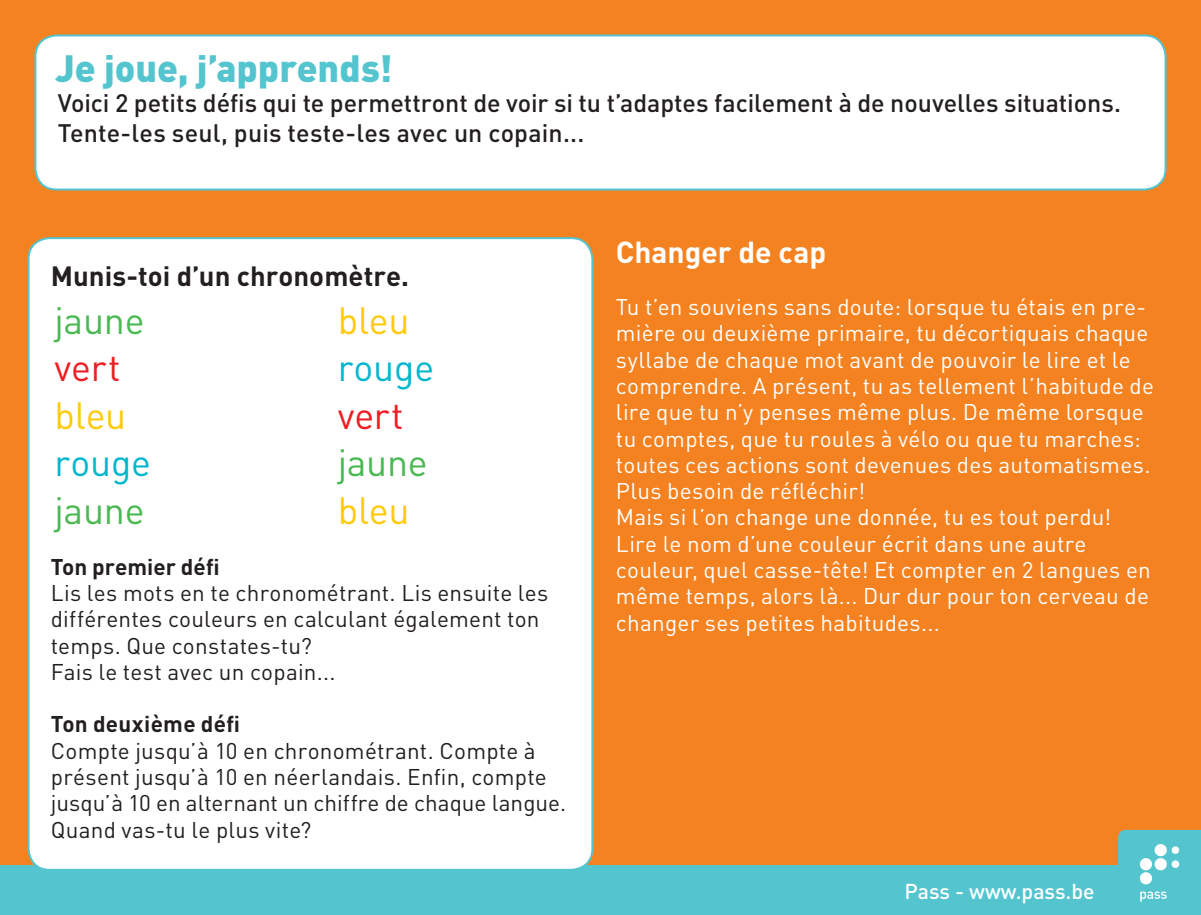
<style>
.page{position:relative;width:1201px;height:915px;background:#fff}
.page>*{position:absolute;margin:0;border:0;box-sizing:border-box;transform-origin:0 0}
.t1{font:900 37.5px "DIN";color:#54c5cf}
.t2{font:37.5px "DIN";letter-spacing:-.01em;color:#4ab853}
.t3{font:37.5px "DIN";letter-spacing:-.005em;color:#feca0a}
.t4{font:37.5px "DIN";letter-spacing:-.005em;color:#00b7ce}
.t5{font:37.5px "DIN";letter-spacing:-.005em;color:#ee1d23}
.t6{font:700 30px "DIN";color:#fff}
.t7{font:700 27.5px "DIN";letter-spacing:.005em;color:#231f20}
.t8{font:500 25px/30px "DIN";color:#231f20}
.t9{font:22.5px/26.2px "DIN";letter-spacing:.01em;color:#fff}
.t10{font:22.5px/26.2px "DIN";letter-spacing:.01em;color:#231f20}
.t11{font:700 22.5px "DIN";letter-spacing:.01em;color:#231f20}
.t12{font:500 21.25px "DIN";color:#fff}
</style>
<div class="page">
<div style="left:0;top:0;width:1200px;height:914px;background:#f58220"></div>
<div style="left:0;top:865px;width:1200px;height:49px;background:#54c5cf"></div>
<svg style="left:1118px;top:829px;width:82px;height:73px"></svg>
<div style="left:35px;top:35px;width:1130px;height:154px;background:#fff;border-radius:21px"></div>
<div style="left:34px;top:34px;width:1132px;height:156px;border:2px solid #54c5cf;border-radius:21px"></div>
<div style="left:29px;top:238px;width:563px;height:631px;background:#fff;border-radius:21px"></div>
<p class="t1" style="left:56px;top:43px;width:338px">Je joue, j’apprends!</p>
<p class="t8" style="left:58px;top:87px;width:1064px">Voici 2 petits défis qui te permettront de voir si tu t’adaptes facilement à de nouvelles situations.<br>Tente-les seul, puis teste-les avec un copain...</p>
<p class="t7" style="left:51px;top:258px;width:359px">Munis-toi d’un chronomètre.</p>
<p class="t2" style="left:54px;top:297px;width:92px">jaune</p>
<p class="t5" style="left:54px;top:344px;width:68px">vert</p>
<p class="t3" style="left:54px;top:392px;width:73px">bleu</p>
<p class="t4" style="left:54px;top:439px;width:98px">rouge</p>
<p class="t2" style="left:54px;top:487px;width:92px">jaune</p>
<p class="t3" style="left:338px;top:297px;width:73px">bleu</p>
<p class="t4" style="left:338px;top:344px;width:98px">rouge</p>
<p class="t5" style="left:338px;top:392px;width:68px">vert</p>
<p class="t2" style="left:338px;top:439px;width:92px">jaune</p>
<p class="t3" style="left:338px;top:487px;width:73px">bleu</p>
<p class="t11" style="left:51px;top:551px;width:170px">Ton premier défi</p>
<p class="t10" style="left:51px;top:579px;width:499px">Lis les mots en te chronométrant. Lis ensuite les différentes couleurs en calculant également ton temps. Que constates-tu?</p>
<p class="t10" style="left:51px;top:658px;width:286px">Fais le test avec un copain...</p>
<p class="t11" style="left:51px;top:709px;width:191px">Ton deuxième défi</p>
<p class="t10" style="left:51px;top:736px;width:517px">Compte jusqu’à 10 en chronométrant. Compte à présent jusqu’à 10 en néerlandais. Enfin, compte jusqu’à 10 en alternant un chiffre de chaque langue.<br>Quand vas-tu le plus vite?</p>
<p class="t6" style="left:616px;top:232px;width:212px">Changer de cap</p>
<p class="t9" style="left:616px;top:293px;width:539px">Tu t’en souviens sans doute: lorsque tu étais en pre&shy;mière ou deuxième primaire, tu décortiquais chaque syllabe de chaque mot avant de pouvoir le lire et le comprendre. A présent, tu as tellement l’habitude de lire que tu n’y penses même plus. De même lorsque tu comptes, que tu roules à vélo ou que tu marches: toutes ces actions sont devenues des automatismes.<br>Plus besoin de réfléchir!</p>
<p class="t9" style="left:616px;top:503px;width:497px">Mais si l’on change une donnée, tu es tout perdu!</p>
<p class="t9" style="left:616px;top:530px;width:536px">Lire le nom d’une couleur écrit dans une autre couleur, quel casse-tête! Et compter en 2 langues en même temps, alors là... Dur dur pour ton cerveau de changer ses petites habitudes...</p>
<p class="t12" style="left:904px;top:877px;width:192px">Pass - www.pass.be</p>
</div>
